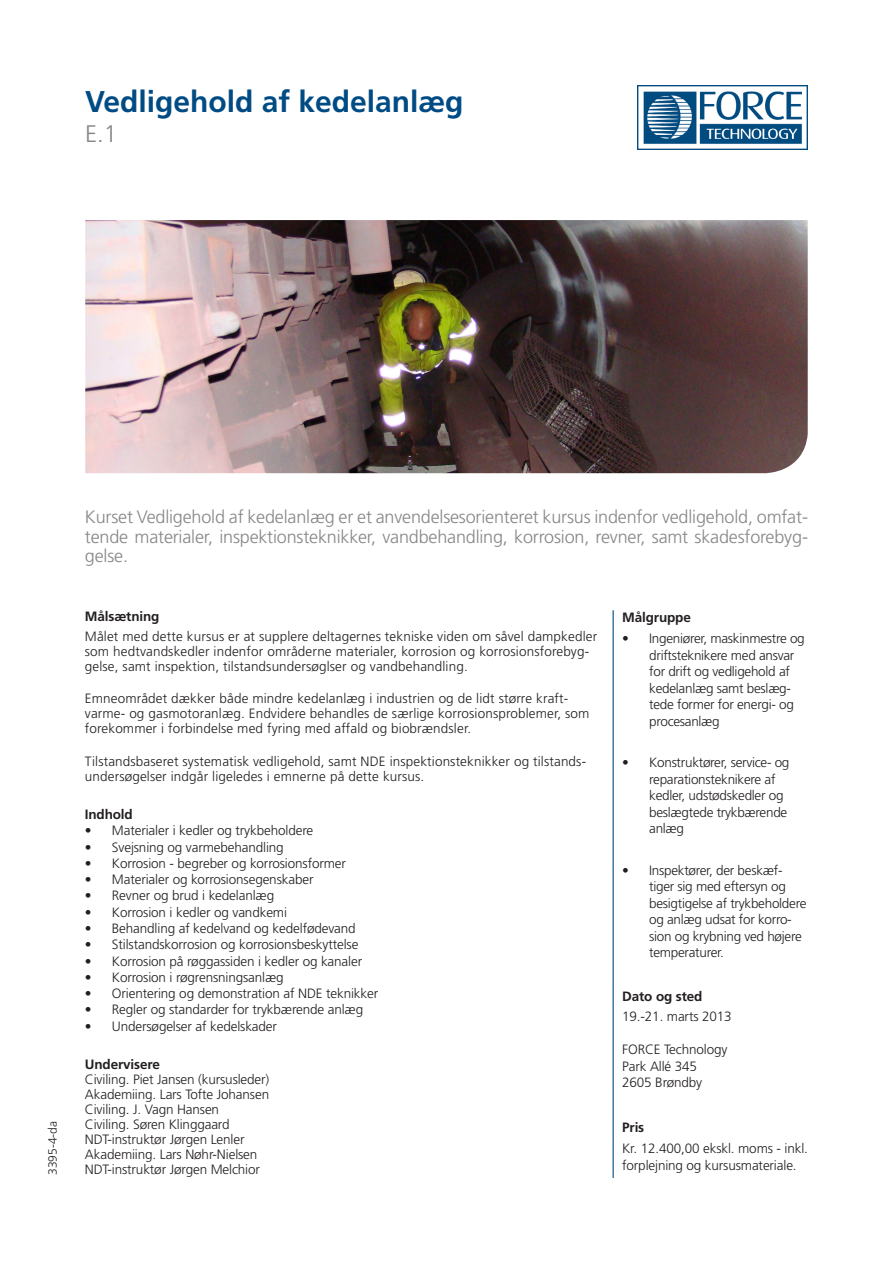
<style>
.page{position:relative;width:893px;height:1263px;background:#fff}
.page>*{position:absolute;margin:0;border:0;box-sizing:border-box;transform-origin:0 0}
.Ovesrkrift_1{font:700 30px "Frutiger LT Std";color:#004b84}
.overskrift_2{font:300 24px "Frutiger LT Std";color:#868588}
.introtekst_manchet{font:300 18px/19.5px "Frutiger LT Std";letter-spacing:-.01em;color:#868588;text-align:justify}
.underoverskrift{font:300 13.5px/16.5px "Frutiger LT Std";letter-spacing:-.01em;color:#231f20}
.underoverskrift-2{font:300 13.5px/15px "Frutiger LT Std";letter-spacing:.01em;color:#231f20}
.brødtekst{font:300 13.5px/16.5px "Frutiger LT Std";letter-spacing:-.01em;color:#231f20}
.underoverskrift-3{font:700 13.5px "Frutiger LT Std";letter-spacing:-.01em;color:#231f20}
.brødtekst-2{font:700 13.5px "Frutiger LT Std";letter-spacing:-.01em;color:#231f20}
.Publikationsnr{font:300 12px "Frutiger LT Std";color:#231f20}
</style>
<div class="page">
<img style="left:638px;top:85px;width:170px;height:65px">
<hr style="left:613px;top:610px;width:1px;height:568px;background:#004b84">
<img style="left:85px;top:220px;width:723px;height:253px">
<p class="Ovesrkrift_1" style="left:85px;top:84px;width:380px">Vedligehold af kedelanlæg</p>
<p class="overskrift_2" style="left:85px;top:120px;width:34px">E.1</p>
<p class="Publikationsnr" style="left:46px;top:1175px;width:56px;rotate:-90deg">3395-4-da</p>
<p class="introtekst_manchet" style="left:85px;top:507px;width:724px">Kurset Vedligehold af kedelanlæg er et anvendelsesorienteret kursus indenfor vedligehold, omfat&shy;tende materialer, inspektionsteknikker, vandbehandling, korrosion, revner, samt skadesforebyg&shy;gelse.</p>
<p class="underoverskrift-3" style="left:85px;top:609px;width:76px">Målsætning</p>
<p class="underoverskrift-2" style="left:85px;top:629px;width:514px">Målet med dette kursus er at supplere deltagernes tekniske viden om såvel dampkedler som hedtvandskedler indenfor områderne materialer, korrosion og korrosionsforebyg&shy;gelse, samt inspektion, tilstandsundersøglser og vandbehandling.</p>
<p class="underoverskrift-2" style="left:85px;top:691px;width:506px">Emneområdet dækker både mindre kedelanlæg i industrien og de lidt større kraft&shy;varme- og gasmotoranlæg. Endvidere behandles de særlige korrosionsproblemer, som forekommer i forbindelse med fyring med affald og biobrændsler.</p>
<p class="underoverskrift-2" style="left:85px;top:754px;width:503px">Tilstandsbaseret systematisk vedligehold, samt NDE inspektionsteknikker og tilstands&shy;undersøgelser indgår ligeledes i emnerne på dette kursus.</p>
<p class="underoverskrift-3" style="left:85px;top:806px;width:49px">Indhold</p>
<p class="underoverskrift" style="left:85px;top:823px;width:230px">• Materialer i kedler og trykbeholdere</p>
<p class="underoverskrift" style="left:85px;top:839px;width:200px">• Svejsning og varmebehandling</p>
<p class="underoverskrift" style="left:85px;top:855px;width:263px">• Korrosion - begreber og korrosionsformer</p>
<p class="underoverskrift" style="left:85px;top:871px;width:230px">• Materialer og korrosionsegenskaber</p>
<p class="underoverskrift" style="left:85px;top:888px;width:191px">• Revner og brud i kedelanlæg</p>
<p class="underoverskrift" style="left:85px;top:904px;width:204px">• Korrosion i kedler og vandkemi</p>
<p class="underoverskrift" style="left:85px;top:920px;width:272px">• Behandling af kedelvand og kedelfødevand</p>
<p class="underoverskrift" style="left:85px;top:936px;width:275px">• Stilstandskorrosion og korrosionsbeskyttelse</p>
<p class="underoverskrift" style="left:85px;top:953px;width:279px">• Korrosion på røggassiden i kedler og kanaler</p>
<p class="underoverskrift" style="left:85px;top:969px;width:200px">• Korrosion i røgrensningsanlæg</p>
<p class="underoverskrift" style="left:85px;top:985px;width:295px">• Orientering og demonstration af NDE teknikker</p>
<p class="underoverskrift" style="left:85px;top:1001px;width:280px">• Regler og standarder for trykbærende anlæg</p>
<p class="underoverskrift" style="left:85px;top:1018px;width:194px">• Undersøgelser af kedelskader</p>
<p class="brødtekst-2" style="left:85px;top:1056px;width:76px">Undervisere</p>
<p class="brødtekst" style="left:85px;top:1071px;width:186px">Civiling. Piet Jansen (kursusleder)</p>
<p class="brødtekst" style="left:85px;top:1086px;width:186px">Akademiing. Lars Tofte Johansen</p>
<p class="brødtekst" style="left:85px;top:1101px;width:136px">Civiling. J. Vagn Hansen</p>
<p class="brødtekst" style="left:85px;top:1116px;width:146px">Civiling. Søren Klinggaard</p>
<p class="brødtekst" style="left:85px;top:1131px;width:161px">NDT-instruktør Jørgen Lenler</p>
<p class="brødtekst" style="left:85px;top:1146px;width:174px">Akademiing. Lars Nøhr-Nielsen</p>
<p class="brødtekst" style="left:85px;top:1161px;width:177px">NDT-instruktør Jørgen Melchior</p>
<p class="underoverskrift-3" style="left:622px;top:610px;width:70px">Målgruppe</p>
<p class="underoverskrift" style="left:649px;top:630px;width:157px;text-indent:-27px">• Ingeniører, maskinmestre og driftsteknikere med ansvar for drift og vedligehold af kedelanlæg samt beslæg&shy;tede former for energi- og procesanlæg</p>
<p class="underoverskrift" style="left:649px;top:754px;width:142px;text-indent:-27px">• Konstruktører, service- og reparationsteknikere af kedler, udstødskedler og beslægtede trykbærende anlæg</p>
<p class="underoverskrift" style="left:649px;top:862px;width:159px;text-indent:-27px">• Inspektører, der beskæf&shy;tiger sig med eftersyn og besigtigelse af trykbeholdere og anlæg udsat for korro&shy;sion og krybning ved højere temperaturer.</p>
<p class="underoverskrift-3" style="left:622px;top:988px;width:82px">Dato og sted</p>
<p class="brødtekst" style="left:622px;top:1008px;width:111px">19.-21. marts 2013</p>
<p class="brødtekst" style="left:622px;top:1041px;width:107px">FORCE Technology</p>
<p class="brødtekst" style="left:622px;top:1058px;width:76px">Park Allé 345</p>
<p class="brødtekst" style="left:622px;top:1074px;width:82px">2605 Brøndby</p>
<p class="underoverskrift-3" style="left:622px;top:1120px;width:24px">Pris</p>
<p class="brødtekst" style="left:622px;top:1140px;width:187px">Kr. 12.400,00 ekskl. moms - inkl. forplejning og kursusmateriale.</p>
</div>
